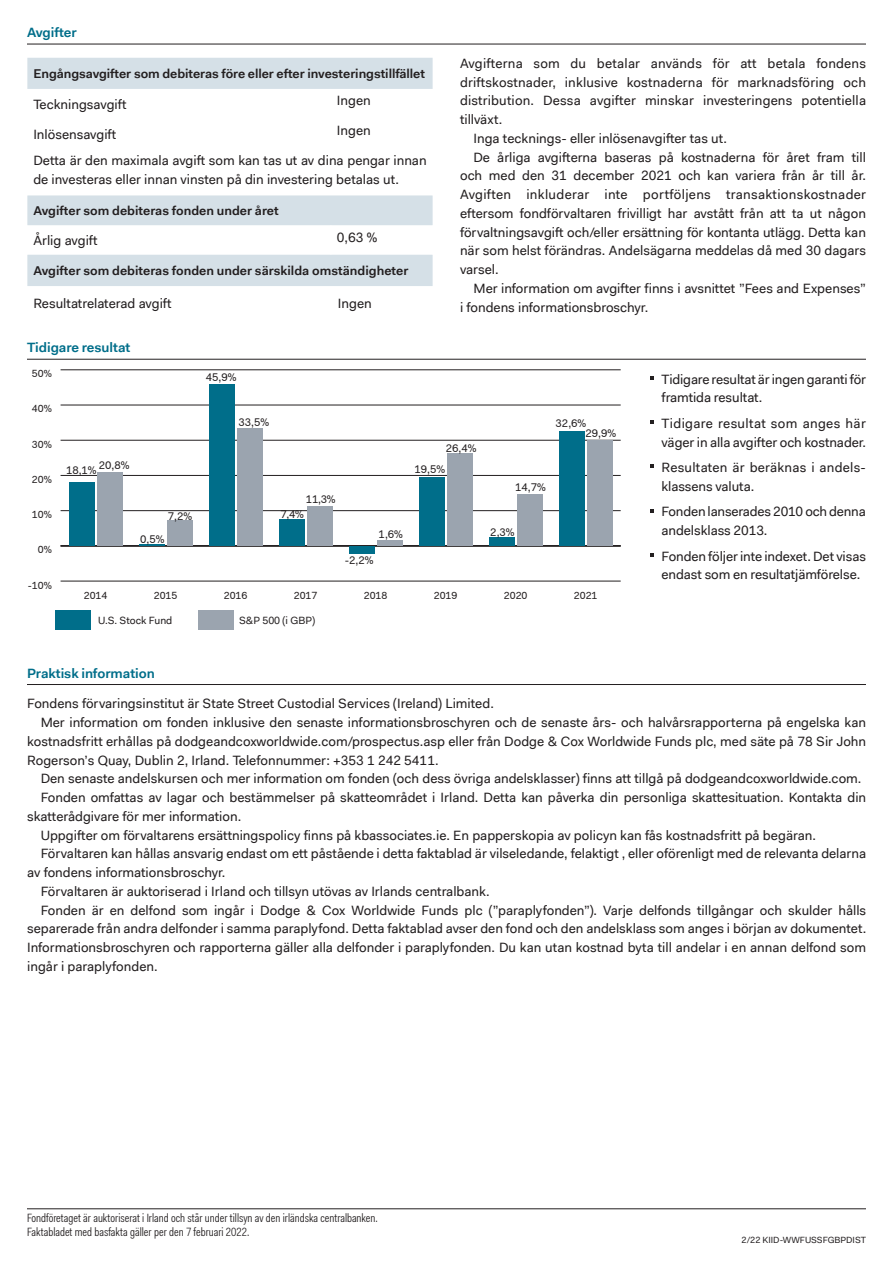
<style>
.page{position:relative;width:893px;height:1263px;background:#fff}
.page>*{position:absolute;margin:0;border:0;box-sizing:border-box;transform-origin:0 0}
._08__Body_Copy{font:13.5px/18.8px "Fakt Pro";color:#231f20;text-align:justify}
._09__Body_Copy_bulle{font:13.5px/18.8px "Fakt Pro";letter-spacing:-.005em;color:#231f20}
._09__Body_Copy_bulle-2{font:13.5px/18.8px "Fakt Pro";letter-spacing:.02em;color:#231f20}
._05__Header{font:600 13.5px "Fakt Pro";letter-spacing:-.005em;color:#006e8a}
.t1{font:600 12.75px "Fakt Pro";color:#231f20}
._10__Footnote_with_l{font:12px "Fakt Con Pro Blond";color:#231f20}
._11__Footnote_with_l{font:12px "Fakt Con Pro Blond";color:#231f20}
.t2{font:11.1px/10.4px "Fakt Pro";color:#231f20}
.t3{font:10.5px "Fakt Pro";color:#231f20}
._12__Lit__Code_or_Pa{font:9px "Fakt Pro";color:#231f20}
</style>
<div class="page">
<hr style="left:27px;top:1208px;width:839px;height:1px;background:#231f20">
<svg style="left:650px;top:376px;width:3px;height:4px"></svg>
<svg style="left:650px;top:420px;width:3px;height:4px"></svg>
<svg style="left:650px;top:464px;width:3px;height:4px"></svg>
<svg style="left:650px;top:509px;width:3px;height:4px"></svg>
<svg style="left:650px;top:553px;width:3px;height:4px"></svg>
<div style="left:27px;top:58px;width:406px;height:31px;background:#d5e0e7"></div>
<svg style="left:27px;top:195px;width:406px;height:91px;fill:#d5e0e7"></svg>
<svg style="left:27px;top:225px;width:1px;height:29px"></svg>
<svg style="left:331px;top:225px;width:1px;height:29px"></svg>
<svg style="left:432px;top:225px;width:1px;height:29px"></svg>
<hr style="left:27px;top:44px;width:839px;height:1px;background:#231f20">
<hr style="left:27px;top:359px;width:839px;height:1px;background:#231f20">
<hr style="left:27px;top:684px;width:839px;height:1px;background:#231f20">
<hr style="left:61px;top:581px;width:560px;height:1px;background:#231f20">
<hr style="left:61px;top:545px;width:560px;height:2px;background:#231f20">
<hr style="left:61px;top:510px;width:560px;height:1px;background:#231f20">
<hr style="left:61px;top:475px;width:560px;height:1px;background:#231f20">
<hr style="left:61px;top:440px;width:560px;height:1px;background:#231f20">
<hr style="left:61px;top:405px;width:560px;height:1px;background:#231f20">
<hr style="left:61px;top:370px;width:560px;height:1px;background:#231f20">
<div style="left:97px;top:473px;width:25px;height:73px;background:#9ba4af"></div>
<div style="left:167px;top:520px;width:25px;height:26px;background:#9ba4af"></div>
<div style="left:237px;top:428px;width:25px;height:118px;background:#9ba4af"></div>
<div style="left:307px;top:506px;width:25px;height:40px;background:#9ba4af"></div>
<div style="left:377px;top:540px;width:25px;height:6px;background:#9ba4af"></div>
<div style="left:447px;top:453px;width:25px;height:93px;background:#9ba4af"></div>
<div style="left:517px;top:494px;width:25px;height:52px;background:#9ba4af"></div>
<div style="left:587px;top:441px;width:25px;height:105px;background:#9ba4af"></div>
<div style="left:69px;top:482px;width:25px;height:64px;background:#006e8a"></div>
<hr style="left:139px;top:544px;width:25px;height:2px;background:#006e8a">
<div style="left:209px;top:384px;width:25px;height:162px;background:#006e8a"></div>
<div style="left:279px;top:520px;width:25px;height:26px;background:#006e8a"></div>
<div style="left:349px;top:546px;width:25px;height:8px;background:#006e8a"></div>
<div style="left:419px;top:477px;width:25px;height:69px;background:#006e8a"></div>
<div style="left:489px;top:538px;width:25px;height:8px;background:#006e8a"></div>
<div style="left:559px;top:431px;width:25px;height:115px;background:#006e8a"></div>
<div style="left:55px;top:610px;width:35px;height:20px;background:#006e8a"></div>
<div style="left:198px;top:610px;width:35px;height:20px;background:#9ba4af"></div>
<p class="_05__Header" style="left:27px;top:23px;width:51px">Avgifter</p>
<p class="t1" style="left:33px;top:65px;width:393px">Engångsavgifter som debiteras före eller efter investeringstillfället</p>
<p class="_08__Body_Copy" style="left:33px;top:95px;width:95px">Teckningsavgift</p>
<p class="_08__Body_Copy" style="left:337px;top:91px;width:35px">Ingen</p>
<p class="_08__Body_Copy" style="left:33px;top:125px;width:84px">Inlösensavgift</p>
<p class="_08__Body_Copy" style="left:337px;top:121px;width:35px">Ingen</p>
<p class="_08__Body_Copy" style="left:33px;top:151px;width:395px">Detta är den maximala avgift som kan tas ut av dina pengar innan de investeras eller innan vinsten på din investering betalas ut.</p>
<p class="t1" style="left:33px;top:202px;width:247px">Avgifter som debiteras fonden under året</p>
<p class="_08__Body_Copy" style="left:33px;top:231px;width:66px">Årlig avgift</p>
<p class="_08__Body_Copy" style="left:337px;top:227px;width:42px">0,63 %</p>
<p class="t1" style="left:33px;top:262px;width:377px">Avgifter som debiteras fonden under särskilda omständigheter</p>
<p class="_08__Body_Copy" style="left:33px;top:293px;width:140px">Resultatrelaterad avgift</p>
<p class="_08__Body_Copy" style="left:338px;top:293px;width:35px">Ingen</p>
<p class="_05__Header" style="left:27px;top:339px;width:105px">Tidigare resultat</p>
<p class="_08__Body_Copy" style="left:460px;top:54px;width:408px">Avgifterna som du betalar används för att betala fondens driftskostnader, inklusive kostnaderna för marknadsföring och distribution. Dessa avgifter minskar investeringens potentiella tillväxt.</p>
<p class="_08__Body_Copy" style="left:473px;top:129px;width:255px">Inga tecknings- eller inlösenavgifter tas ut.</p>
<p class="_08__Body_Copy" style="left:460px;top:148px;width:408px;text-indent:14px">De årliga avgifterna baseras på kostnaderna för året fram till och med den 31 december 2021 och kan variera från år till år.<br>Avgiften inkluderar inte portföljens transaktionskostnader eftersom fondförvaltaren frivilligt har avstått från att ta ut någon förvaltningsavgift och/eller ersättning för kontanta utlägg. Detta kan när som helst förändras. Andelsägarna meddelas då med 30 dagars varsel.</p>
<p class="_08__Body_Copy" style="left:460px;top:279px;width:407px;text-indent:14px">Mer information om avgifter finns i avsnittet ”Fees and Expenses” i fondens informationsbroschyr.</p>
<p class="t3" style="left:32px;top:367px;width:21px">50%</p>
<p class="t3" style="left:32px;top:402px;width:21px">40%</p>
<p class="t3" style="left:32px;top:437px;width:21px">30%</p>
<p class="t3" style="left:32px;top:472px;width:21px">20%</p>
<p class="t3" style="left:32px;top:507px;width:21px">10%</p>
<p class="t3" style="left:38px;top:543px;width:16px">0%</p>
<p class="t3" style="left:28px;top:578px;width:26px">-10%</p>
<p class="t2" style="left:206px;top:372px;width:32px">45,9%</p>
<p class="t2" style="left:239px;top:416px;width:32px">33,5%</p>
<p class="t2" style="left:446px;top:443px;width:32px">26,4%</p>
<p class="t2" style="left:99px;top:460px;width:32px">20,8%</p>
<p class="t2" style="left:66px;top:465px;width:32px">18,1%</p>
<p class="t2" style="left:415px;top:464px;width:32px">19,5%</p>
<p class="t2" style="left:168px;top:510px;width:26px">7,2%</p>
<p class="t2" style="left:140px;top:534px;width:26px">0,5%</p>
<p class="t2" style="left:306px;top:494px;width:31px">11,3%</p>
<p class="t2" style="left:280px;top:509px;width:25px">7,4%</p>
<p class="t2" style="left:379px;top:529px;width:26px">1,6%</p>
<p class="t2" style="left:345px;top:555px;width:30px">-2,2%</p>
<p class="t2" style="left:585px;top:418px;width:32px;text-indent:-30px">32,6%<br>29,9%</p>
<p class="t2" style="left:515px;top:482px;width:32px">14,7%</p>
<p class="t2" style="left:490px;top:527px;width:26px">2,3%</p>
<p class="t3" style="left:84px;top:589px;width:25px">2014</p>
<p class="t3" style="left:154px;top:589px;width:25px">2015</p>
<p class="t3" style="left:224px;top:589px;width:25px">2016</p>
<p class="t3" style="left:294px;top:589px;width:25px">2017</p>
<p class="t3" style="left:364px;top:589px;width:25px">2018</p>
<p class="t3" style="left:434px;top:589px;width:25px">2019</p>
<p class="t3" style="left:504px;top:589px;width:25px">2020</p>
<p class="t3" style="left:574px;top:589px;width:25px">2021</p>
<p class="t3" style="left:98px;top:613px;width:76px">U.S. Stock Fund</p>
<p class="t3" style="left:239px;top:613px;width:77px">S&amp;P 500 (i GBP)</p>
<p class="t3" style="left:99px;top:615px;width:75px">U.S. Stock Fund</p>
<p class="t3" style="left:239px;top:615px;width:83px">S&amp;P 500 (in GBP)</p>
<p class="_05__Header" style="left:27px;top:664px;width:129px">Praktisk information</p>
<p class="_09__Body_Copy_bulle" style="left:662px;top:369px;width:206px">Tidigare resultat är ingen garanti för framtida resultat.</p>
<p class="_09__Body_Copy_bulle" style="left:662px;top:414px;width:206px">Tidigare resultat som anges här väger in alla avgifter och kostnader.</p>
<p class="_09__Body_Copy_bulle-2" style="left:662px;top:458px;width:206px">Resultaten är beräknas i andels&shy;klassens valuta.</p>
<p class="_09__Body_Copy_bulle" style="left:662px;top:502px;width:206px">Fonden lanserades 2010 och denna andelsklass 2013.</p>
<p class="_09__Body_Copy_bulle" style="left:662px;top:546px;width:206px">Fonden följer inte indexet. Det visas endast som en resultatjämförelse.</p>
<p class="_08__Body_Copy" style="left:27px;top:694px;width:468px">Fondens förvaringsinstitut är State Street Custodial Services (Ireland) Limited.</p>
<p class="_08__Body_Copy" style="left:27px;top:713px;width:840px;text-indent:14px">Mer information om fonden inklusive den senaste informationsbroschyren och de senaste års- och halvårsrapporterna på engelska kan kostnadsfritt erhållas på dodgeandcoxworldwide.com/prospectus.asp eller från Dodge &amp; Cox Worldwide Funds plc, med säte på 78 Sir John Rogerson’s Quay, Dublin 2, Irland. Telefonnummer: +353 1 242 5411.</p>
<p class="_08__Body_Copy" style="left:41px;top:769px;width:822px">Den senaste andelskursen och mer information om fonden (och dess övriga andelsklasser) finns att tillgå på dodgeandcoxworldwide.com.</p>
<p class="_08__Body_Copy" style="left:27px;top:788px;width:840px;text-indent:14px">Fonden omfattas av lagar och bestämmelser på skatteområdet i Irland. Detta kan påverka din personliga skattesituation. Kontakta din skatterådgivare för mer information.</p>
<p class="_08__Body_Copy" style="left:41px;top:825px;width:777px">Uppgifter om förvaltarens ersättningspolicy finns på kbassociates.ie. En papperskopia av policyn kan fås kostnadsfritt på begäran.</p>
<p class="_08__Body_Copy" style="left:27px;top:844px;width:840px;text-indent:14px">Förvaltaren kan hållas ansvarig endast om ett påstående i detta faktablad är vilseledande, felaktigt , eller oförenligt med de relevanta delarna av fondens informationsbroschyr.</p>
<p class="_08__Body_Copy" style="left:41px;top:882px;width:451px">Förvaltaren är auktoriserad i Irland och tillsyn utövas av Irlands centralbank.</p>
<p class="_08__Body_Copy" style="left:27px;top:900px;width:841px;text-indent:14px">Fonden är en delfond som ingår i Dodge &amp; Cox Worldwide Funds plc (”paraplyfonden”). Varje delfonds tillgångar och skulder hålls separerade från andra delfonder i samma paraplyfond. Detta faktablad avser den fond och den andelsklass som anges i början av dokumentet.<br>Informationsbroschyren och rapporterna gäller alla delfonder i paraplyfonden. Du kan utan kostnad byta till andelar i en annan delfond som ingår i paraplyfonden.</p>
<p class="_10__Footnote_with_l" style="left:27px;top:1210px;width:352px">Fondföretaget är auktoriserat i Irland och står under tillsyn av den irländska centralbanken.</p>
<p class="_11__Footnote_with_l" style="left:27px;top:1224px;width:224px">Faktabladet med basfakta gäller per den 7 februari 2022.</p>
<p class="_12__Lit__Code_or_Pa" style="left:742px;top:1233px;width:126px">2/22 KIID-WWFUSSFGBPDIST</p>
</div>
